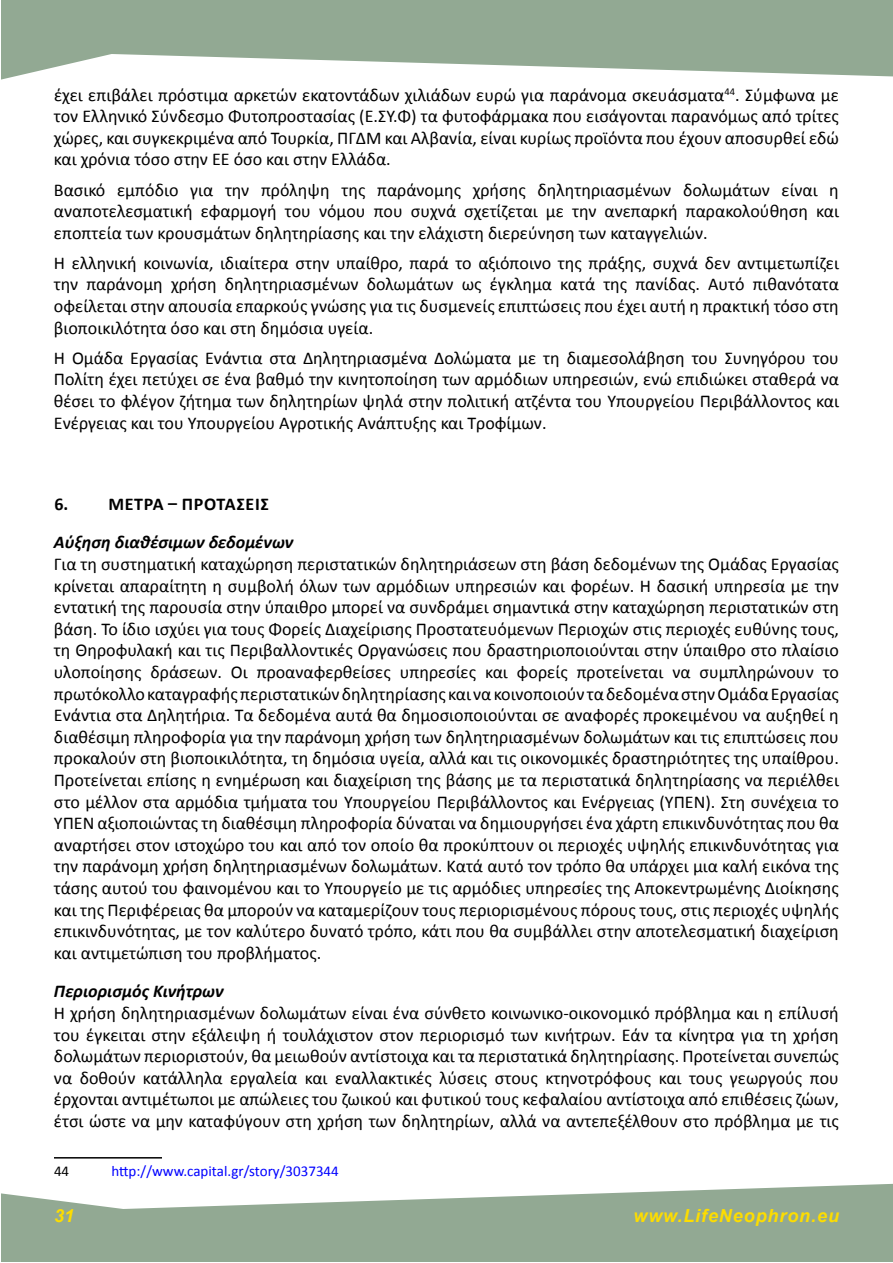
<style>
.page{position:relative;width:893px;height:1263px;background:#fff}
.page>*{position:absolute;margin:0;border:0;box-sizing:border-box;transform-origin:0 0}
.t1{font:18px/21.6px "Calibri";color:#000;text-align:justify}
.t2{font:italic 700 18px "Calibri";color:#000}
.t3{font:italic 700 18px "Arial";letter-spacing:.05em;color:#fddd00}
.t4{font:700 18px "Calibri";letter-spacing:.04em;color:#000}
.t5{font:15px "Calibri";color:#00f}
.t6{font:15px "Calibri";color:#000}
</style>
<div class="page">
<div style="left:1px;top:1px;width:891px;height:1261px;background:#92a993"></div>
<div style="left:1px;top:54px;width:892px;height:1155px;background:#fff"></div>
<hr style="left:54px;top:1157px;width:108px;height:1px;background:#000">
<p class="t1" style="left:54px;top:83px;width:786px">έχει επιβάλει πρόστιμα αρκετών εκατοντάδων χιλιάδων ευρώ για παράνομα σκευάσματα<sup>44</sup>. Σύμφωνα με τον Ελληνικό Σύνδεσμο Φυτοπροστασίας (Ε.ΣΥ.Φ) τα φυτοφάρμακα που εισάγονται παρανόμως από τρίτες χώρες, και συγκεκριμένα από Τουρκία, ΠΓΔΜ και Αλβανία, είναι κυρίως προϊόντα που έχουν αποσυρθεί εδώ και χρόνια τόσο στην ΕΕ όσο και στην Ελλάδα.</p>
<p class="t1" style="left:54px;top:178px;width:786px">Βασικό εμπόδιο για την πρόληψη της παράνομης χρήσης δηλητηριασμένων δολωμάτων είναι η αναποτελεσματική εφαρμογή του νόμου που συχνά σχετίζεται με την ανεπαρκή παρακολούθηση και εποπτεία των κρουσμάτων δηλητηρίασης και την ελάχιστη διερεύνηση των καταγγελιών.</p>
<p class="t1" style="left:54px;top:251px;width:786px">Η ελληνική κοινωνία, ιδιαίτερα στην υπαίθρο, παρά το αξιόποινο της πράξης, συχνά δεν αντιμετωπίζει την παράνομη χρήση δηλητηριασμένων δολωμάτων ως έγκλημα κατά της πανίδας. Αυτό πιθανότατα οφείλεται στην απουσία επαρκούς γνώσης για τις δυσμενείς επιπτώσεις που έχει αυτή η πρακτική τόσο στη βιοποικιλότητα όσο και στη δημόσια υγεία.</p>
<p class="t1" style="left:54px;top:346px;width:786px">Η Ομάδα Εργασίας Ενάντια στα Δηλητηριασμένα Δολώματα με τη διαμεσολάβηση του Συνηγόρου του Πολίτη έχει πετύχει σε ένα βαθμό την κινητοποίηση των αρμόδιων υπηρεσιών, ενώ επιδιώκει σταθερά να θέσει το φλέγον ζήτημα των δηλητηρίων ψηλά στην πολιτική ατζέντα του Υπουργείου Περιβάλλοντος και Ενέργειας και του Υπουργείου Αγροτικής Ανάπτυξης και Τροφίμων.</p>
<p class="t4" style="left:54px;top:493px;width:216px">6. ΜΕΤΡΑ – ΠΡΟΤΑΣΕΙΣ</p>
<p class="t2" style="left:54px;top:531px;width:241px">Αύξηση διαθέσιμων δεδομένων</p>
<p class="t1" style="left:54px;top:552px;width:786px">Για τη συστηματική καταχώρηση περιστατικών δηλητηριάσεων στη βάση δεδομένων της Ομάδας Εργασίας κρίνεται απαραίτητη η συμβολή όλων των αρμόδιων υπηρεσιών και φορέων. Η δασική υπηρεσία με την εντατική της παρουσία στην ύπαιθρο μπορεί να συνδράμει σημαντικά στην καταχώρηση περιστατικών στη βάση. Το ίδιο ισχύει για τους Φορείς Διαχείρισης Προστατευόμενων Περιοχών στις περιοχές ευθύνης τους, τη Θηροφυλακή και τις Περιβαλλοντικές Οργανώσεις που δραστηριοποιούνται στην ύπαιθρο στο πλαίσιο υλοποίησης δράσεων. Οι προαναφερθείσες υπηρεσίες και φορείς προτείνεται να συμπληρώνουν το πρωτόκολλο καταγραφής περιστατικών δηλητηρίασης και να κοινοποιούν τα δεδομένα στην Ομάδα Εργασίας Ενάντια στα Δηλητήρια. Τα δεδομένα αυτά θα δημοσιοποιούνται σε αναφορές προκειμένου να αυξηθεί η διαθέσιμη πληροφορία για την παράνομη χρήση των δηλητηριασμένων δολωμάτων και τις επιπτώσεις που προκαλούν στη βιοποικιλότητα, τη δημόσια υγεία, αλλά και τις οικονομικές δραστηριότητες της υπαίθρου.<br>Προτείνεται επίσης η ενημέρωση και διαχείριση της βάσης με τα περιστατικά δηλητηρίασης να περιέλθει στο μέλλον στα αρμόδια τμήματα του Υπουργείου Περιβάλλοντος και Ενέργειας (ΥΠΕΝ). Στη συνέχεια το ΥΠΕΝ αξιοποιώντας τη διαθέσιμη πληροφορία δύναται να δημιουργήσει ένα χάρτη επικινδυνότητας που θα αναρτήσει στον ιστοχώρο του και από τον οποίο θα προκύπτουν οι περιοχές υψηλής επικινδυνότητας για την παράνομη χρήση δηλητηριασμένων δολωμάτων. Κατά αυτό τον τρόπο θα υπάρχει μια καλή εικόνα της τάσης αυτού του φαινομένου και το Υπουργείο με τις αρμόδιες υπηρεσίες της Αποκεντρωμένης Διοίκησης και της Περιφέρειας θα μπορούν να καταμερίζουν τους περιορισμένους πόρους τους, στις περιοχές υψηλής επικινδυνότητας, με τον καλύτερο δυνατό τρόπο, κάτι που θα συμβάλλει στην αποτελεσματική διαχείριση και αντιμετώπιση του προβλήματος.</p>
<p class="t2" style="left:54px;top:980px;width:171px">Περιορισμός Κινήτρων</p>
<p class="t1" style="left:54px;top:1001px;width:786px">Η χρήση δηλητηριασμένων δολωμάτων είναι ένα σύνθετο κοινωνικο-οικονομικό πρόβλημα και η επίλυσή του έγκειται στην εξάλειψη ή τουλάχιστον στον περιορισμό των κινήτρων. Εάν τα κίνητρα για τη χρήση δολωμάτων περιοριστούν, θα μειωθούν αντίστοιχα και τα περιστατικά δηλητηρίασης. Προτείνεται συνεπώς να δοθούν κατάλληλα εργαλεία και εναλλακτικές λύσεις στους κτηνοτρόφους και τους γεωργούς που έρχονται αντιμέτωποι με απώλειες του ζωικού και φυτικού τους κεφαλαίου αντίστοιχα από επιθέσεις ζώων, έτσι ώστε να μην καταφύγουν στη χρήση των δηλητηρίων, αλλά να αντεπεξέλθουν στο πρόβλημα με τις</p>
<p class="t6" style="left:54px;top:1161px;width:17px">44</p>
<p class="t5" style="left:111px;top:1161px;width:229px">http://www.capital.gr/story/3037344</p>
<p class="t3" style="left:54px;top:1204px;width:22px">31</p>
<p class="t3" style="left:633px;top:1204px;width:207px">www.LifeNeophron.eu</p>
</div>
